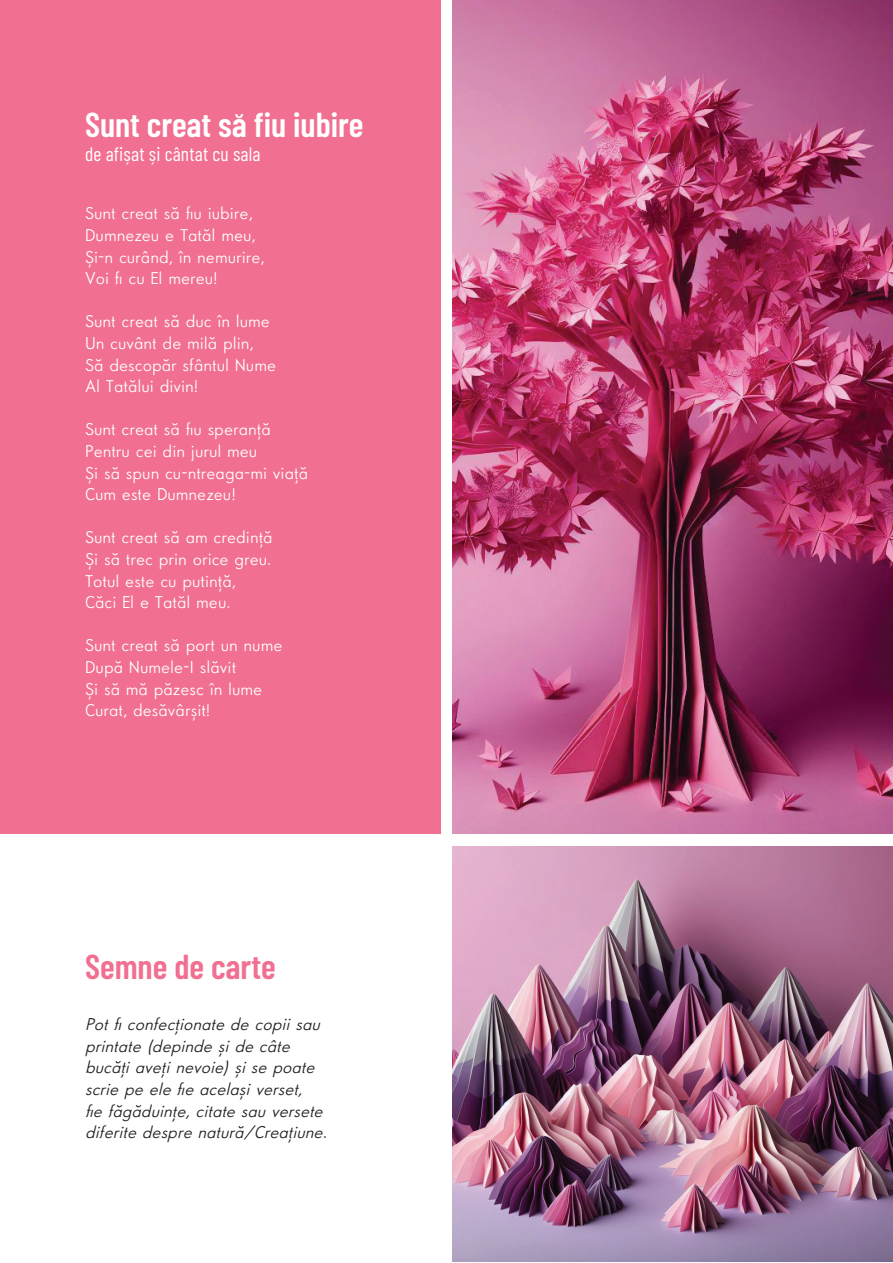
<style>
.page{position:relative;width:893px;height:1263px;background:#fff}
.page>*{position:absolute;margin:0;border:0;box-sizing:border-box;transform-origin:0 0}
.t1{font:600 34.5px "Barlow Condensed";color:#fff}
.t2{font:600 34.5px "Barlow Condensed";color:#f16f90}
.t3{font:19.5px "Barlow Condensed";letter-spacing:.01em;color:#fff}
.t4{font:300 18px/21.6px "HY Yoyo";color:#fff}
.t5{font:italic 300 18px/21.6px "HY Yoyo";color:#231f20}
</style>
<div class="page">
<div style="left:0;top:0;width:440px;height:833px;background:#f16f90"></div>
<img style="left:453px;top:0;width:440px;height:833px">
<img style="left:453px;top:846px;width:440px;height:415px">
<h1 class="t1" style="left:85px;top:100px;width:280px">Sunt creat să fiu iubire</h1>
<p class="t3" style="left:85px;top:141px;width:177px">de afișat și cântat cu sala</p>
<p class="t4" style="left:85px;top:203px;width:181px">Sunt creat să fiu iubire,<br>Dumnezeu e Tatăl meu,<br>Și-n curând, în nemurire,<br>Voi fi cu El mereu!</p>
<p class="t4" style="left:85px;top:311px;width:193px">Sunt creat să duc în lume<br>Un cuvânt de milă plin,<br>Să descopăr sfântul Nume<br>Al Tatălui divin!</p>
<p class="t4" style="left:85px;top:419px;width:225px">Sunt creat să fiu speranță<br>Pentru cei din jurul meu<br>Și să spun cu-ntreaga-mi viață<br>Cum este Dumnezeu!</p>
<p class="t4" style="left:85px;top:527px;width:189px">Sunt creat să am credință<br>Și să trec prin orice greu.<br>Totul este cu putință,<br>Căci El e Tatăl meu.</p>
<p class="t4" style="left:85px;top:635px;width:199px">Sunt creat să port un nume<br>După Numele-I slăvit<br>Și să mă păzesc în lume<br>Curat, desăvârșit!</p>
<h1 class="t2" style="left:85px;top:942px;width:192px">Semne de carte</h1>
<p class="t5" style="left:85px;top:1014px;width:249px">Potficonfecționatedecopiisau printate(depindeșidecâte bucățiaveținevoie)șisepoate scriepeelefieacelașiverset, fiefăgăduințe,citatesauversete diferitedesprenatură/Creațiune.</p>
</div>
